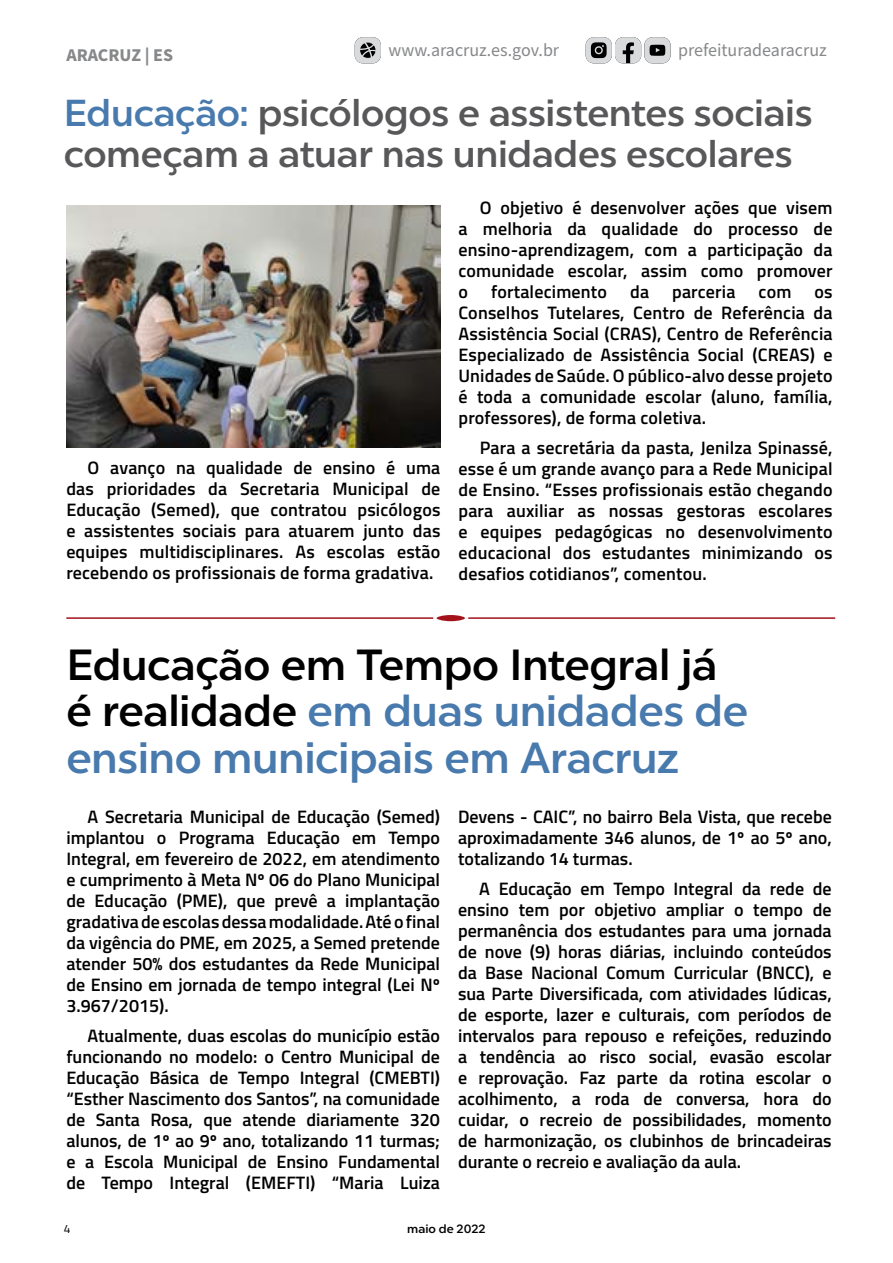
<style>
.page{position:relative;width:893px;height:1263px;background:#fff}
.page>*{position:absolute;margin:0;border:0;box-sizing:border-box;transform-origin:0 0}
.t1{font:500 43.5px/46.5px "Chronica Pro";letter-spacing:-.01em;color:#487aad}
.t2{font:500 37.5px/40.5px "Chronica Pro";letter-spacing:-.005em;color:#58585a}
.t3{font:600 18px/21px "Titillium Web";letter-spacing:.005em;color:#000;text-align:justify}
.t4{font:18px "Source Sans Pro";color:#87888a}
.t5{font:700 18px "Source Sans Pro";color:#87888a}
.t6{font:500 12px "Chronica Pro";color:#000}
.t7{font:12px "Titillium Web";color:#000}
.s1{color:#487aad}
.s2{color:#000}
</style>
<div class="page">
<svg style="left:586px;top:37px;width:84px;height:26px;background:#acadad"></svg>
<img style="left:354px;top:43px;width:21px;height:21px">
<svg style="left:355px;top:37px;width:26px;height:26px"></svg>
<img style="left:66px;top:205px;width:374px;height:243px">
<hr style="left:66px;top:617px;width:769px;height:2px;background:#a3121b">
<div style="left:435px;top:613px;width:32px;height:10px;background:#a3121b;border-radius:50%"></div>
<div style="left:433px;top:612px;width:35px;height:12px;border:3px solid #fff;border-radius:50%"></div>
<p class="t5" style="left:66px;top:43px;width:108px">ARACRUZ | ES</p>
<p class="t4" style="left:388px;top:38px;width:172px">www.aracruz.es.gov.br</p>
<p class="t4" style="left:678px;top:38px;width:150px">prefeituradearacruz</p>
<h2 class="t2" style="left:64px;top:91px;width:750px"><span class="s1">Educação:</span> psicólogos e assistentes sociais começam a atuar nas unidades escolares</h2>
<p class="t3" style="left:66px;top:456px;width:376px;text-indent:21px">O avanço na qualidade de ensino é uma das prioridades da Secretaria Municipal de Educação (Semed), que contratou psicólogos e assistentes sociais para atuarem junto das equipes multidisciplinares. As escolas estão recebendo os profissionais de forma gradativa.</p>
<p class="t3" style="left:458px;top:196px;width:376px;text-indent:21px">O objetivo é desenvolver ações que visem a melhoria da qualidade do processo de ensino-aprendizagem, com a participação da comunidade escolar, assim como promover o</p>
<p class="t3" style="left:491px;top:280px;width:118px">fortalecimento</p>
<p class="t3" style="left:630px;top:280px;width:21px">da</p>
<p class="t3" style="left:672px;top:280px;width:65px">parceria</p>
<p class="t3" style="left:759px;top:280px;width:34px">com</p>
<p class="t3" style="left:458px;top:280px;width:376px;text-indent:356px">os Conselhos Tutelares, Centro de Referência da Assistência Social (CRAS), Centro de Referência Especializado de Assistência Social (CREAS) e Unidades de Saúde. O público-alvo desse projeto é toda a comunidade escolar (aluno, família, professores), de forma coletiva.</p>
<p class="t3" style="left:458px;top:436px;width:376px;text-indent:21px">Para a secretária da pasta, Jenilza Spinassé, esse é um grande avanço para a Rede Municipal de Ensino. “Esses profissionais estão chegando para auxiliar as nossas gestoras escolares e equipes pedagógicas no desenvolvimento educacional dos estudantes minimizando os desafios cotidianos”, comentou.</p>
<h1 class="t1" style="left:66px;top:639px;width:683px"><span class="s2">Educação em Tempo Integral já é realidade</span> em duas unidades de ensino municipais em Aracruz</h1>
<p class="t3" style="left:66px;top:806px;width:375px;text-indent:21px">A Secretaria Municipal de Educação (Semed) implantou o Programa Educação em Tempo Integral, em fevereiro de 2022, em atendimento e cumprimento à Meta Nº 06 do Plano Municipal de Educação (PME), que prevê a implantação gradativa de escolas dessa modalidade. Até o final da vigência do PME, em 2025, a Semed pretende atender 50% dos estudantes da Rede Municipal de Ensino em jornada de tempo integral (Lei Nº 3.967/2015).</p>
<p class="t3" style="left:66px;top:1024px;width:375px;text-indent:21px">Atualmente, duas escolas do município estão funcionando no modelo: o Centro Municipal de Educação Básica de Tempo Integral (CMEBTI) “Esther Nascimento dos Santos”, na comunidade de Santa Rosa, que atende diariamente 320 alunos, de 1º ao 9º ano, totalizando 11 turmas; e a Escola Municipal de Ensino Fundamental de Tempo Integral (EMEFTI) “Maria Luiza</p>
<p class="t3" style="left:458px;top:806px;width:375px">Devens - CAIC”, no bairro Bela Vista, que recebe aproximadamente 346 alunos, de 1º ao 5º ano, totalizando 14 turmas.</p>
<p class="t3" style="left:458px;top:877px;width:375px;text-indent:21px">A Educação em Tempo Integral da rede de ensino tem por objetivo ampliar o tempo de permanência dos estudantes para uma jornada de nove (9) horas diárias, incluindo conteúdos da Base Nacional Comum Curricular (BNCC), e sua Parte Diversificada, com atividades lúdicas, de esporte, lazer e culturais, com períodos de intervalos para repouso e refeições, reduzindo a tendência ao risco social, evasão escolar e reprovação. Faz parte da rotina escolar o acolhimento, a roda de conversa, hora do cuidar, o recreio de possibilidades, momento de harmonização, os clubinhos de brincadeiras durante o recreio e avaliação da aula.</p>
<p class="t7" style="left:64px;top:1220px;width:8px">4</p>
<p class="t6" style="left:407px;top:1220px;width:80px">maio de 2022</p>
</div>
